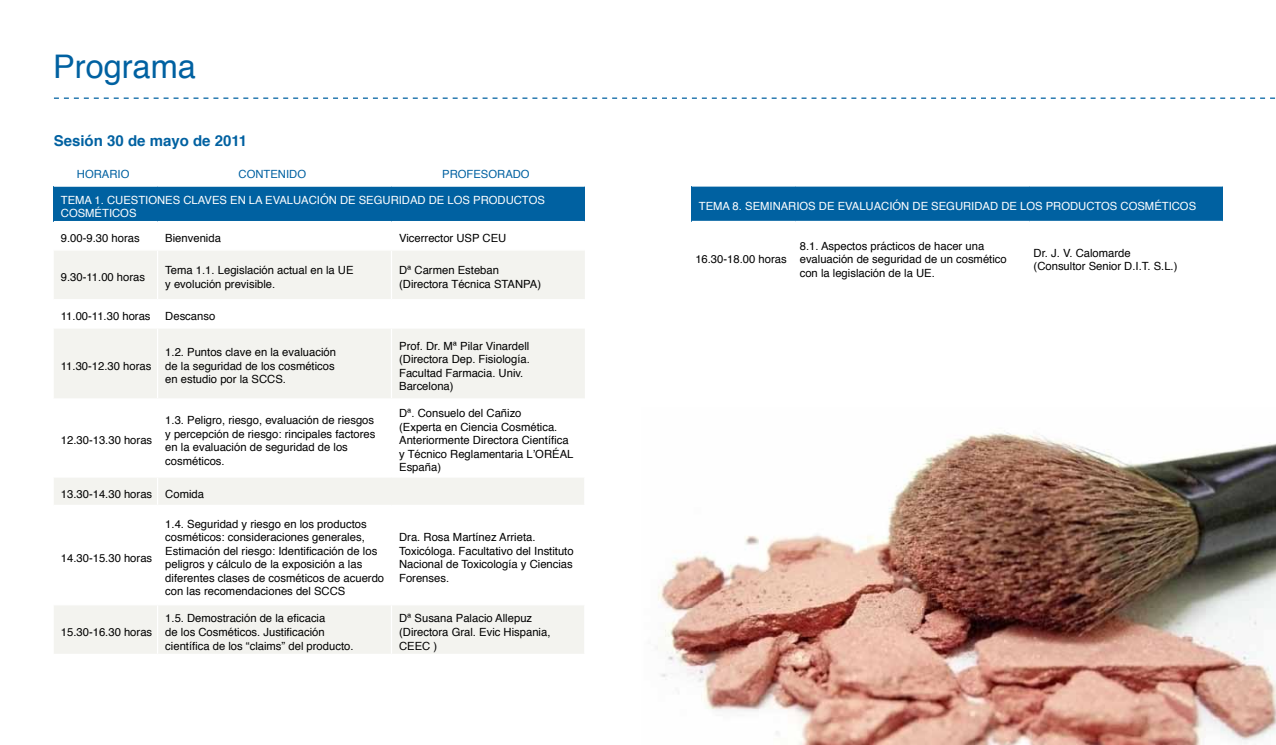
<style>
.page{position:relative;width:1276px;height:745px;background:#fff}
.page>*{position:absolute;margin:0;border:0;box-sizing:border-box;transform-origin:0 0}
.t1{font:32.5px "Helvetica";color:#0061a1}
.t2{font:700 15px "Helvetica";color:#0061a1}
.t3{font:11.25px/13.5px "Helvetica";color:#000}
.t4{font:11.25px/13.5px "Helvetica";color:#fff}
.t5{font:11.25px "Helvetica";color:#0061a1}
</style>
<div class="page">
<svg style="left:54px;top:97px;width:1222px;height:2px"></svg>
<div style="left:54px;top:186px;width:531px;height:35px;background:#0061a1"></div>
<svg style="left:54px;top:251px;width:531px;height:402px"></svg>
<hr style="left:54px;top:185px;width:104px;height:2px;background:#fff">
<hr style="left:158px;top:185px;width:233px;height:2px;background:#fff">
<hr style="left:391px;top:185px;width:194px;height:2px;background:#fff">
<hr style="left:157px;top:250px;width:1px;height:49px;background:#fff">
<hr style="left:391px;top:250px;width:1px;height:49px;background:#fff">
<hr style="left:54px;top:299px;width:104px;height:1px;background:#fff">
<hr style="left:158px;top:299px;width:233px;height:1px;background:#fff">
<hr style="left:391px;top:299px;width:194px;height:1px;background:#fff">
<hr style="left:54px;top:327px;width:104px;height:1px;background:#fff">
<hr style="left:158px;top:327px;width:233px;height:1px;background:#fff">
<hr style="left:157px;top:328px;width:1px;height:70px;background:#fff">
<hr style="left:391px;top:327px;width:194px;height:1px;background:#fff">
<hr style="left:391px;top:328px;width:1px;height:70px;background:#fff">
<hr style="left:54px;top:398px;width:104px;height:1px;background:#fff">
<hr style="left:158px;top:398px;width:233px;height:1px;background:#fff">
<hr style="left:157px;top:399px;width:1px;height:77px;background:#fff">
<hr style="left:391px;top:398px;width:194px;height:1px;background:#fff">
<hr style="left:391px;top:399px;width:1px;height:77px;background:#fff">
<hr style="left:54px;top:476px;width:104px;height:1px;background:#fff">
<hr style="left:158px;top:476px;width:233px;height:1px;background:#fff">
<hr style="left:391px;top:476px;width:194px;height:1px;background:#fff">
<svg style="left:157px;top:477px;width:1px;height:27px"></svg>
<svg style="left:584px;top:477px;width:1px;height:27px"></svg>
<hr style="left:54px;top:504px;width:104px;height:1px;background:#fff">
<hr style="left:158px;top:504px;width:233px;height:1px;background:#fff">
<hr style="left:391px;top:504px;width:194px;height:1px;background:#fff">
<hr style="left:157px;top:505px;width:1px;height:98px;background:#fff">
<hr style="left:391px;top:505px;width:1px;height:98px;background:#fff">
<hr style="left:584px;top:505px;width:1px;height:98px;background:#fff">
<hr style="left:54px;top:603px;width:104px;height:2px;background:#fff">
<hr style="left:158px;top:603px;width:233px;height:2px;background:#fff">
<hr style="left:391px;top:603px;width:194px;height:2px;background:#fff">
<hr style="left:157px;top:605px;width:1px;height:48px;background:#fff">
<hr style="left:391px;top:605px;width:1px;height:48px;background:#fff">
<hr style="left:584px;top:605px;width:1px;height:48px;background:#fff">
<div style="left:692px;top:186px;width:530px;height:35px;background:#0061a1"></div>
<img style="left:657px;top:432px;width:619px;height:312px">
<h1 class="t1" style="left:53px;top:41px;width:144px">Programa</h1>
<h2 class="t2" style="left:54px;top:128px;width:195px">Sesión 30 de mayo de 2011</h2>
<p class="t5" style="left:77px;top:166px;width:54px">HORARIO</p>
<p class="t5" style="left:239px;top:166px;width:69px">CONTENIDO</p>
<p class="t5" style="left:442px;top:166px;width:89px">PROFESORADO</p>
<p class="t4" style="left:61px;top:193px;width:485px">TEMA 1. CUESTIONES CLAVES EN LA EVALUACIÓN DE SEGURIDAD DE LOS PRODUCTOS<br>COSMÉTICOS</p>
<p class="t3" style="left:61px;top:232px;width:80px">9.00-9.30 horas</p>
<p class="t3" style="left:165px;top:232px;width:57px">Bienvenida</p>
<p class="t3" style="left:399px;top:232px;width:109px">Vicerrector USP CEU</p>
<p class="t3" style="left:61px;top:271px;width:86px">9.30-11.00 horas</p>
<p class="t3" style="left:165px;top:264px;width:190px">Tema 1.1. Legislación actual en la UE y evolución previsible.</p>
<p class="t3" style="left:399px;top:264px;width:143px">Dª Carmen Esteban (Directora Técnica STANPA)</p>
<p class="t3" style="left:61px;top:310px;width:91px">11.00-11.30 horas</p>
<p class="t3" style="left:165px;top:310px;width:52px">Descanso</p>
<p class="t3" style="left:61px;top:359px;width:92px">11.30-12.30 horas</p>
<p class="t3" style="left:165px;top:346px;width:172px;text-align:justify">1.2. Puntos clave en la evaluación de la seguridad de los cosméticos en estudio por la SCCS.</p>
<p class="t3" style="left:399px;top:339px;width:132px">Prof. Dr. Mª Pilar Vinardell (Directora Dep. Fisiología.<br>Facultad Farmacia. Univ.<br>Barcelona)</p>
<p class="t3" style="left:165px;top:413px;width:212px">1.3. Peligro, riesgo, evaluación de riesgos y percepción de riesgo: rincipales factores en la evaluación de seguridad de los cosméticos.</p>
<p class="t3" style="left:399px;top:407px;width:176px">Dª. Consuelo del Cañizo<br>(Experta en Ciencia Cosmética.<br>Anteriormente Directora Científica y Técnico Reglamentaria L’ORÉAL<br>España)</p>
<p class="t3" style="left:61px;top:487px;width:145px">13.30-14.30 horas Comida</p>
<p class="t3" style="left:61px;top:434px;width:93px">12.30-13.30 horas</p>
<p class="t3" style="left:61px;top:550px;width:93px">14.30-15.30 horas</p>
<p class="t3" style="left:61px;top:625px;width:93px">15.30-16.30 horas</p>
<p class="t3" style="left:165px;top:517px;width:220px">1.4. Seguridad y riesgo en los productos cosméticos: consideraciones generales, Estimación del riesgo: Identificación de los peligros y cálculo de la exposición a las diferentes clases de cosméticos de acuerdo con las recomendaciones del SCCS</p>
<p class="t3" style="left:399px;top:530px;width:176px">Dra. Rosa Martínez Arrieta.<br>Toxicóloga. Facultativo del Instituto<br>Nacional de Toxicología y Ciencias<br>Forenses.</p>
<p class="t3" style="left:165px;top:611px;width:190px">1.5. Demostración de la eficacia<br>de los Cosméticos. Justificación científica de los “claims” del producto.</p>
<p class="t3" style="left:399px;top:611px;width:153px">Dª Susana Palacio Allepuz (Directora Gral. Evic Hispania,<br>CEEC )</p>
<p class="t4" style="left:699px;top:200px;width:499px">TEMA 8. SEMINARIOS DE EVALUACIÓN DE SEGURIDAD DE LOS PRODUCTOS COSMÉTICOS</p>
<p class="t3" style="left:695px;top:253px;width:93px">16.30-18.00 horas</p>
<p class="t3" style="left:799px;top:239px;width:208px">8.1. Aspectos prácticos de hacer una evaluación de seguridad de un cosmético con la legislación de la UE.</p>
<p class="t3" style="left:1033px;top:246px;width:145px">Dr. J. V. Calomarde (Consultor Senior D.I.T. S.L.)</p>
</div>
